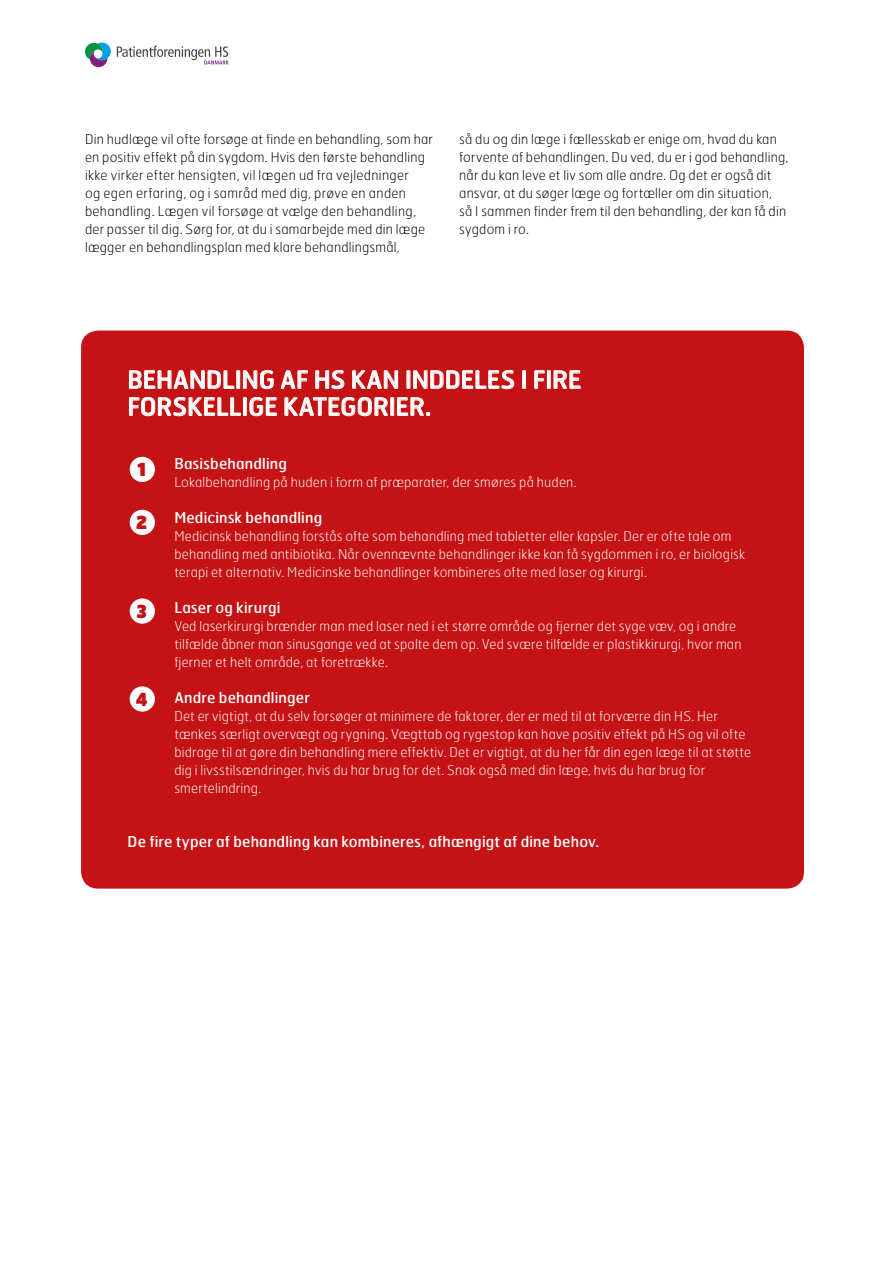
<style>
.page{position:relative;width:893px;height:1263px;background:#fff}
.page>*{position:absolute;margin:0;border:0;box-sizing:border-box;transform-origin:0 0}
.t1{font:24px/27px "Hermes";letter-spacing:.005em;color:#fff}
.t2{font:900 18px "Hermes";color:#c51315}
.t3{font:15px "Hermes";letter-spacing:.01em;color:#fff}
.t4{font:100 13.5px/18px "Hermes";letter-spacing:.015em;color:#fff}
.t5{font:100 13.5px/18px "Hermes";letter-spacing:.015em;color:#000}
</style>
<div class="page">
<svg style="left:117px;top:46px;width:112px;height:18px"></svg>
<svg style="left:85px;top:43px;width:26px;height:24px"></svg>
<div style="left:81px;top:331px;width:723px;height:558px;background:#c51315;border-radius:17px"></div>
<svg style="left:129px;top:370px;width:105px;height:19px"></svg>
<div style="left:237px;top:371px;width:3px;height:18px;border:1px solid #fff"></div>
<svg style="left:243px;top:370px;width:30px;height:19px"></svg>
<svg style="left:281px;top:370px;width:27px;height:19px"></svg>
<svg style="left:315px;top:370px;width:29px;height:19px"></svg>
<svg style="left:352px;top:370px;width:46px;height:19px"></svg>
<div style="left:407px;top:371px;width:3px;height:18px;border:1px solid #fff"></div>
<svg style="left:413px;top:370px;width:101px;height:19px"></svg>
<div style="left:522px;top:371px;width:4px;height:18px;border:1px solid #fff"></div>
<svg style="left:534px;top:370px;width:11px;height:19px"></svg>
<div style="left:547px;top:371px;width:3px;height:18px;border:1px solid #fff"></div>
<svg style="left:554px;top:370px;width:26px;height:19px"></svg>
<svg style="left:129px;top:397px;width:112px;height:19px"></svg>
<div style="left:243px;top:398px;width:4px;height:18px;border:1px solid #fff"></div>
<svg style="left:250px;top:397px;width:27px;height:19px"></svg>
<svg style="left:285px;top:397px;width:103px;height:19px"></svg>
<div style="left:391px;top:398px;width:3px;height:18px;border:1px solid #fff"></div>
<svg style="left:397px;top:397px;width:33px;height:19px"></svg>
<div style="left:130px;top:457px;width:25px;height:25px;background:#fff;border-radius:50%"></div>
<div style="left:130px;top:510px;width:25px;height:25px;background:#fff;border-radius:50%"></div>
<div style="left:130px;top:598px;width:25px;height:26px;background:#fff;border-radius:50%"></div>
<div style="left:130px;top:686px;width:25px;height:26px;background:#fff;border-radius:50%"></div>
<p class="t5" style="left:85px;top:130px;width:349px">Din hudlæge vil ofte forsøge at finde en behandling, som har en positiv effekt på din sygdom. Hvis den første behandling ikke virker efter hensigten, vil lægen ud fra vejledninger<br>og egen erfaring, og i samråd med dig, prøve en anden behandling. Lægen vil forsøge at vælge den behandling, der passer til dig. Sørg for, at du i samarbejde med din læge lægger en behandlingsplan med klare behandlingsmål,</p>
<p class="t5" style="left:459px;top:130px;width:331px">så du og din læge i fællesskab er enige om, hvad du kan forvente af behandlingen. Du ved, du er i god behandling, når du kan leve et liv som alle andre. Og det er også dit ansvar, at du søger læge og fortæller om din situation, så I sammen finder frem til den behandling, der kan få din sygdom i ro.</p>
<h1 class="t1" style="left:128px;top:365px;width:455px">BEHANDLING AF HS KAN INDDELES I FIRE<br>FORSKELLIGE KATEGORIER.</h1>
<p class="t3" style="left:174px;top:454px;width:114px">Basisbehandling</p>
<p class="t4" style="left:174px;top:473px;width:404px">Lokalbehandling på huden i form af præparater, der smøres på huden.</p>
<p class="t3" style="left:174px;top:508px;width:149px">Medicinsk behandling</p>
<p class="t4" style="left:174px;top:527px;width:572px">Medicinsk behandling forstås ofte som behandling med tabletter eller kapsler. Der er ofte tale om behandling med antibiotika. Når ovennævnte behandlinger ikke kan få sygdommen i ro, er biologisk terapi et alternativ. Medicinske behandlinger kombineres ofte med laser og kirurgi.</p>
<p class="t3" style="left:174px;top:598px;width:108px">Laser og kirurgi</p>
<p class="t4" style="left:174px;top:617px;width:569px">Ved laserkirurgi brænder man med laser ned i et større område og fjerner det syge væv, og i andre tilfælde åbner man sinusgange ved at spalte dem op. Ved svære tilfælde er plastikkirurgi, hvor man fjerner et helt område, at foretrække.</p>
<p class="t3" style="left:174px;top:688px;width:137px">Andre behandlinger</p>
<p class="t4" style="left:174px;top:707px;width:578px">Det er vigtigt, at du selv forsøger at minimere de faktorer, der er med til at forværre din HS. Her tænkes særligt overvægt og rygning. Vægttab og rygestop kan have positiv effekt på HS og vil ofte bidrage til at gøre din behandling mere effektiv. Det er vigtigt, at du her får din egen læge til at støtte dig i livsstilsændringer, hvis du har brug for det. Snak også med din læge, hvis du har brug for smertelindring.</p>
<p class="t3" style="left:128px;top:832px;width:473px">De fire typer af behandling kan kombineres, afhængigt af dine behov.</p>
<h2 class="t2" style="left:137px;top:458px;width:10px">1</h2>
<h2 class="t2" style="left:136px;top:511px;width:13px">2</h2>
<h2 class="t2" style="left:136px;top:599px;width:12px">3</h2>
<h2 class="t2" style="left:136px;top:687px;width:13px">4</h2>
</div>
